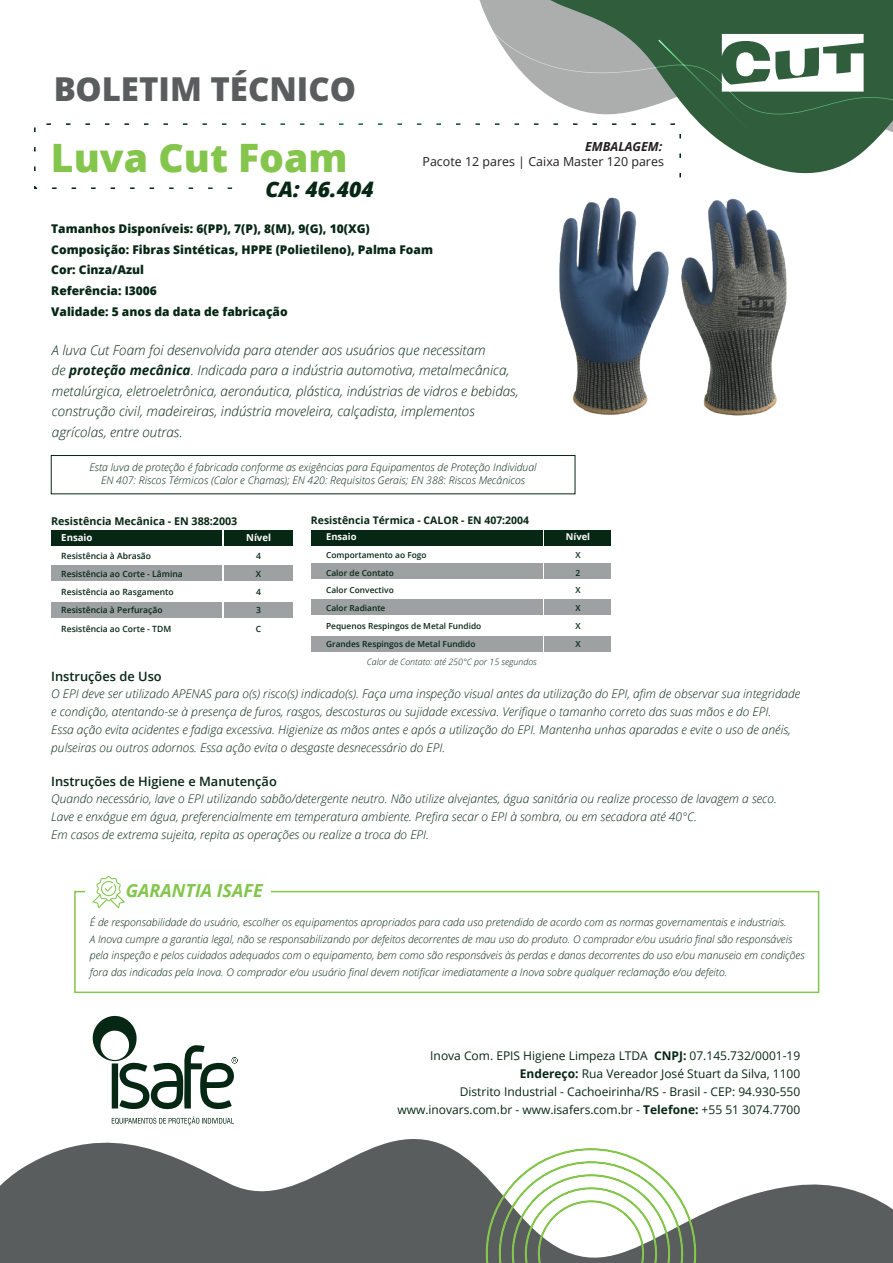
<style>
.page{position:relative;width:893px;height:1263px;background:#fff}
.page>*{position:absolute;margin:0;border:0;box-sizing:border-box;transform-origin:0 0}
.t1{font:800 39.15px "Open Sans";color:#84c54c}
.t2{font:800 33px "Open Sans";color:#5a5d5e}
.t3{font:italic 800 21.3px "Open Sans";color:#072715}
.t4{font:italic 700 18px "Open Sans";color:#84c54c}
.t5{font:italic 300 13.5px/20.5px "Open Sans";color:#072715}
.t6{font:600 12.9px "Open Sans";color:#072715}
.t7{font:12.45px "Open Sans";color:#231f20}
.t8{font:italic 700 12.45px "Open Sans";color:#231f20}
.t9{font:italic 300 12px/18px "Open Sans";color:#072715}
.t10{font:12px/18px "Open Sans";color:#072715;text-align:right}
.t11{font:800 12px/20.5px "Open Sans";color:#072715}
.t12{font:700 10.65px "Open Sans";color:#072715}
.t13{font:italic 300 10.5px/16.5px "Open Sans";color:#072715}
.t14{font:700 10.5px "Open Sans";color:#072715}
.t15{font:700 9.6px "Open Sans";color:#fff}
.t16{font:700 9.45px "Open Sans";color:#fff}
.t17{font:italic 300 8.85px "Open Sans";color:#072715}
.t18{font:600 8.55px/18.1px "Open Sans";color:#072715}
.t19{font:600 8.4px/17.7px "Open Sans";color:#072715}
.s1{font-weight:700}
</style>
<div class="page">
<svg style="left:0;top:1139px;width:893px;height:124px;fill:#5a5d5e"></svg>
<svg style="left:485px;top:1147px;width:212px;height:116px"></svg>
<svg style="left:92px;top:1015px;width:146px;height:110px"></svg>
<div style="left:74px;top:891px;width:745px;height:102px;border:2px solid #84c54c"></div>
<div style="left:85px;top:870px;width:186px;height:43px;background:#fdfefe;border-radius:18px"></div>
<svg style="left:92px;top:876px;width:33px;height:32px"></svg>
<div style="left:51px;top:455px;width:524px;height:39px;border:1px solid #072715"></div>
<svg style="left:475px;top:0;width:418px;height:143px"></svg>
<div style="left:311px;top:530px;width:231px;height:15px;background:#072715"></div>
<div style="left:311px;top:564px;width:231px;height:15px;background:#9da1a2"></div>
<div style="left:311px;top:636px;width:231px;height:16px;background:#9da1a2"></div>
<div style="left:311px;top:600px;width:231px;height:15px;background:#9da1a2"></div>
<div style="left:545px;top:530px;width:66px;height:15px;background:#072715"></div>
<div style="left:545px;top:564px;width:66px;height:15px;background:#9da1a2"></div>
<div style="left:545px;top:600px;width:66px;height:15px;background:#9da1a2"></div>
<div style="left:545px;top:636px;width:66px;height:16px;background:#9da1a2"></div>
<div style="left:51px;top:530px;width:170px;height:16px;background:#072715"></div>
<div style="left:51px;top:565px;width:170px;height:16px;background:#9da1a2"></div>
<div style="left:51px;top:602px;width:170px;height:16px;background:#9da1a2"></div>
<div style="left:225px;top:530px;width:68px;height:16px;background:#072715"></div>
<div style="left:225px;top:565px;width:68px;height:16px;background:#9da1a2"></div>
<div style="left:225px;top:602px;width:68px;height:16px;background:#9da1a2"></div>
<img style="left:442px;top:143px;width:431px;height:327px">
<h2 class="t2" style="left:53px;top:64px;width:304px">BOLETIM TÉCNICO</h2>
<h1 class="t1" style="left:51px;top:128px;width:298px">Luva Cut Foam</h1>
<h3 class="t3" style="left:265px;top:173px;width:110px">CA: 46.404</h3>
<p class="t8" style="left:585px;top:138px;width:79px">EMBALAGEM:</p>
<p class="t7" style="left:423px;top:153px;width:243px">Pacote 12 pares | Caixa Master 120 pares</p>
<p class="t11" style="left:51px;top:218px;width:383px">Tamanhos Disponíveis: 6(PP), 7(P), 8(M), 9(G), 10(XG)<br>Composição: Fibras Sintéticas, HPPE (Polietileno), Palma Foam Cor: Cinza/Azul<br>Referência: I3006<br>Validade: 5 anos da data de fabricação</p>
<p class="t5" style="left:52px;top:339px;width:468px">A luva Cut Foam foi desenvolvida para atender aos usuários que necessitam<br>de <span class="s1">proteção mecânica</span>. Indicada para a indústria automotiva, metalmecânica, metalúrgica, eletroeletrônica, aeronáutica, plástica, indústrias de vidros e bebidas, construção civil, madeireiras, indústria moveleira, calçadista, implementos agrícolas, entre outras.</p>
<p class="t13" style="left:89px;top:460px;width:449px;line-height:13.2px;text-align:center">Esta luva de proteção é fabricada conforme as exigências para Equipamentos de Proteção Individual<br>EN 407: Riscos Térmicos (Calor e Chamas); EN 420: Requisitos Gerais; EN 388: Riscos Mecânicos</p>
<p class="t12" style="left:51px;top:513px;width:188px">Resistência Mecânica - EN 388:2003</p>
<p class="t15" style="left:61px;top:530px;width:33px">Ensaio</p>
<p class="t18" style="left:61px;top:546px;width:123px">Resistência à Abrasão<br>Resistência ao Corte - Lâmina<br>Resistência ao Rasgamento<br>Resistência à Perfuração<br>Resistência ao Corte - TDM</p>
<p class="t18" style="left:256px;top:546px;width:7px;text-align:justify">4<br>X 4<br>3<br>C</p>
<p class="t15" style="left:246px;top:530px;width:26px">Nível</p>
<p class="t14" style="left:311px;top:513px;width:220px">Resistência Térmica - CALOR - EN 407:2004</p>
<p class="t16" style="left:326px;top:530px;width:32px">Ensaio</p>
<p class="t19" style="left:326px;top:546px;width:157px">Comportamento ao Fogo<br>Calor de Contato<br>Calor Convectivo<br>Calor Radiante<br>Pequenos Respingos de Metal Fundido<br>Grandes Respingos de Metal Fundido</p>
<p class="t19" style="left:575px;top:546px;width:7px;text-align:justify">X 2<br>X X X X</p>
<p class="t16" style="left:566px;top:530px;width:26px">Nível</p>
<p class="t17" style="left:367px;top:655px;width:171px">Calor de Contato: até 250°C por 15 segundos</p>
<p class="t6" style="left:51px;top:667px;width:112px">Instruções de Uso</p>
<p class="t9" style="left:51px;top:684px;width:751px">O EPI deve ser utilizado APENAS para o(s) risco(s) indicado(s). Faça uma inspeção visual antes da utilização do EPI, afim de observar sua integridade e condição, atentando-se à presença de furos, rasgos, descosturas ou sujidade excessiva. Verifique o tamanho correto das suas mãos e do EPI.<br>Essa ação evita acidentes e fadiga excessiva. Higienize as mãos antes e após a utilização do EPI. Mantenha unhas aparadas e evite o uso de anéis, pulseiras ou outros adornos. Essa ação evita o desgaste desnecessário do EPI.</p>
<p class="t6" style="left:51px;top:772px;width:227px">Instruções de Higiene e Manutenção</p>
<p class="t9" style="left:51px;top:789px;width:727px">Quando necessário, lave o EPI utilizando sabão/detergente neutro. Não utilize alvejantes, água sanitária ou realize processo de lavagem a seco.<br>Lave e enxágue em água, preferencialmente em temperatura ambiente. Prefira secar o EPI à sombra, ou em secadora até 40°C.<br>Em casos de extrema sujeita, repita as operações ou realize a troca do EPI.</p>
<h3 class="t4" style="left:126px;top:878px;width:138px">GARANTIA ISAFE</h3>
<p class="t13" style="left:90px;top:914px;width:716px">É de responsabilidade do usuário, escolher os equipamentos apropriados para cada uso pretendido de acordo com as normas governamentais e industriais.<br>A Inova cumpre a garantia legal, não se responsabilizando por defeitos decorrentes de mau uso do produto. O comprador e/ou usuário final são responsáveis pela inspeção e pelos cuidados adequados com o equipamento, bem como são responsáveis às perdas e danos decorrentes do uso e/ou manuseio em condições fora das indicadas pela Inova. O comprador e/ou usuário final devem notificar imediatamente a Inova sobre qualquer reclamação e/ou defeito.</p>
<p class="t10" style="left:397px;top:1046px;width:404px">Inova Com. EPIS Higiene Limpeza LTDA <span class="s1">CNPJ:</span> 07.145.732/0001-19<br><span class="s1">Endereço:</span> Rua Vereador José Stuart da Silva, 1100<br>Distrito Industrial - Cachoeirinha/RS - Brasil - CEP: 94.930-550 www.inovars.com.br - www.isafers.com.br - <span class="s1">Telefone:</span> +55 51 3074.7700</p>
</div>
